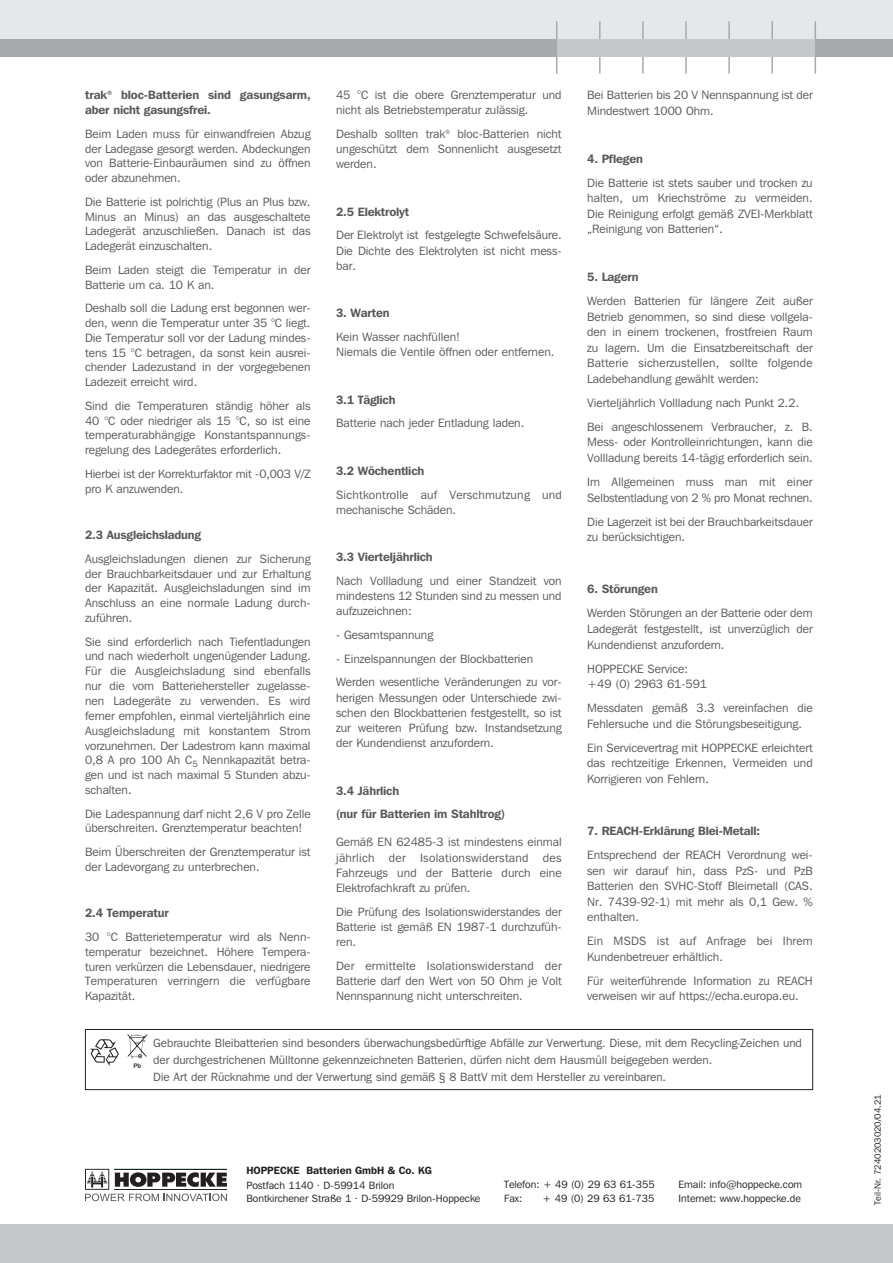
<style>
.page{position:relative;width:893px;height:1263px;background:#fff}
.page>*{position:absolute;margin:0;border:0;box-sizing:border-box;transform-origin:0 0}
.t1{font:12px/14.9px "Franklin Gothic IT Cby BT";color:#57585a;text-align:justify}
.t2{font:12px "Franklin Gothic LT";letter-spacing:-.01em;color:#57585a}
.t3{font:600 12px/14.9px "Franklin Gothic IT Cby BT";letter-spacing:-.015em;color:#57585a}
.t4{font:12px/15.1px "Franklin Gothic IT Cby BT";letter-spacing:.02em;color:#57585a}
.t5{font:10.5px "Franklin Gothic IT Cby BT";color:#231f20}
.t6{font:600 10.5px "Franklin Gothic IT Cby BT";color:#231f20}
.t7{font:9px "Franklin Gothic IT Cby BT";color:#231f20}
.t8{font:500 6.75px "Franklin Gothic LT";color:#231f20}
</style>
<div class="page">
<svg style="left:85px;top:1169px;width:142px;height:32px"></svg>
<div style="left:0;top:0;width:893px;height:39px;background:#e6e7e9"></div>
<hr style="left:771px;top:21px;width:2px;height:53px;background:#a8a9ad">
<hr style="left:815px;top:21px;width:1px;height:53px;background:#a8a9ad">
<hr style="left:556px;top:21px;width:1px;height:53px;background:#a8a9ad">
<hr style="left:599px;top:21px;width:2px;height:53px;background:#a8a9ad">
<hr style="left:642px;top:21px;width:2px;height:53px;background:#a8a9ad">
<hr style="left:685px;top:21px;width:2px;height:53px;background:#a8a9ad">
<hr style="left:728px;top:21px;width:2px;height:53px;background:#a8a9ad">
<div style="left:537px;top:39px;width:298px;height:17px;background:#c7c8ca"></div>
<div style="left:816px;top:39px;width:77px;height:17px;background:#a8a9ad"></div>
<div style="left:0;top:39px;width:557px;height:17px;background:#a8a9ad"></div>
<div style="left:0;top:1225px;width:893px;height:38px;background:#c7c8ca"></div>
<img style="left:90px;top:1039px;width:29px;height:27px">
<img style="left:127px;top:1034px;width:21px;height:25px">
<div style="left:85px;top:1029px;width:728px;height:61px;border:1px solid #231f20"></div>
<p class="t3" style="left:85px;top:88px;width:227px">trak<sup>®</sup> bloc-Batterien sind gasungsarm, aber nicht gasungsfrei.</p>
<p class="t1" style="left:85px;top:126px;width:227px">Beim Laden muss für einwandfreien Abzug der Ladegase gesorgt werden. Abdeckungen von Batterie-Einbauräumen sind zu öffnen oder abzunehmen.</p>
<p class="t1" style="left:85px;top:194px;width:227px">Die Batterie ist polrichtig (Plus an Plus bzw.<br>Minus an Minus) an das ausgeschaltete Ladegerät anzuschließen. Danach ist das Ladegerät einzuschalten.</p>
<p class="t1" style="left:85px;top:262px;width:227px">Beim Laden steigt die Temperatur in der<br>Batterie um ca. 10 K an.</p>
<p class="t1" style="left:85px;top:300px;width:227px">Deshalb soll die Ladung erst begonnen wer&shy;den, wenn die Temperatur unter 35 °C liegt.<br>Die Temperatur soll vor der Ladung mindes&shy;tens 15 °C betragen, da sonst kein ausrei&shy;chender Ladezustand in der vorgegebenen Ladezeit erreicht wird.</p>
<p class="t1" style="left:85px;top:398px;width:227px">Sind die Temperaturen ständig höher als 40 °C oder niedriger als 15 °C, so ist eine temperaturabhängige Konstantspannungs&shy;regelung des Ladegerätes erforderlich.</p>
<p class="t1" style="left:85px;top:466px;width:227px">Hierbei ist der Korrekturfaktor mit -0,003 V/Z pro K anzuwenden.</p>
<p class="t3" style="left:85px;top:527px;width:118px">2.3 Ausgleichsladung</p>
<p class="t1" style="left:85px;top:551px;width:227px">Ausgleichsladungen dienen zur Sicherung der Brauchbarkeitsdauer und zur Erhaltung der Kapazität. Ausgleichsladungen sind im Anschluss an eine normale Ladung durch&shy;zuführen.</p>
<p class="t1" style="left:85px;top:634px;width:227px">Sie sind erforderlich nach Tiefentladungen und nach wiederholt ungenügender Ladung.<br>Für die Ausgleichsladung sind ebenfalls nur die vom Batteriehersteller zugelasse&shy;nen Ladegeräte zu verwenden. Es wird ferner empfohlen, einmal vierteljährlich eine Ausgleichsladung mit konstantem Strom vorzunehmen. Der Ladestrom kann maximal 0,8 A pro 100 Ah C<sub>5</sub> Nennkapazität betra&shy;gen und ist nach maximal 5 Stunden abzu&shy;schalten.</p>
<p class="t1" style="left:85px;top:806px;width:227px">Die Ladespannung darf nicht 2,6 V pro Zelle überschreiten. Grenztemperatur beachten!</p>
<p class="t1" style="left:85px;top:844px;width:227px">Beim Überschreiten der Grenztemperatur ist der Ladevorgang zu unterbrechen.</p>
<p class="t3" style="left:85px;top:905px;width:85px">2.4 Temperatur</p>
<p class="t1" style="left:85px;top:929px;width:227px">30 °C Batterietemperatur wird als Nenn&shy;temperatur bezeichnet. Höhere Tempera&shy;turen verkürzen die Lebensdauer, niedrigere Temperaturen verringern die verfügbare Kapazität.</p>
<p class="t1" style="left:336px;top:87px;width:227px">45 °C ist die obere Grenztemperatur und nicht als Betriebstemperatur zulässig.</p>
<p class="t1" style="left:336px;top:126px;width:227px">Deshalb sollten trak<sup>®</sup> bloc-Batterien nicht ungeschützt dem Sonnenlicht ausgesetzt werden.</p>
<p class="t3" style="left:336px;top:204px;width:75px">2.5 Elektrolyt</p>
<p class="t1" style="left:336px;top:227px;width:227px">Der Elektrolyt ist festgelegte Schwefelsäure.<br>Die Dichte des Elektrolyten ist nicht mess&shy;bar.</p>
<p class="t3" style="left:336px;top:305px;width:55px">3. Warten</p>
<p class="t1" style="left:336px;top:329px;width:125px">Kein Wasser nachfüllen!</p>
<p class="t1" style="left:336px;top:344px;width:220px">Niemals die Ventile öffnen oder entfernen.</p>
<p class="t3" style="left:336px;top:392px;width:61px">3.1 Täglich</p>
<p class="t1" style="left:336px;top:416px;width:190px">Batterie nach jeder Entladung laden.</p>
<p class="t3" style="left:336px;top:463px;width:90px">3.2 Wöchentlich</p>
<p class="t4" style="left:336px;top:487px;width:227px">Sichtkontrolle auf Verschmutzung und mechanische Schäden.</p>
<p class="t3" style="left:336px;top:549px;width:98px">3.3 Vierteljährlich</p>
<p class="t1" style="left:336px;top:573px;width:227px">Nach Vollladung und einer Standzeit von mindestens 12 Stunden sind zu messen und aufzuzeichnen:</p>
<p class="t1" style="left:336px;top:627px;width:99px">- Gesamtspannung</p>
<p class="t1" style="left:336px;top:651px;width:199px">- Einzelspannungen der Blockbatterien</p>
<p class="t1" style="left:336px;top:674px;width:227px">Werden wesentliche Veränderungen zu vor&shy;herigen Messungen oder Unterschiede zwi&shy;schen den Blockbatterien festgestellt, so ist zur weiteren Prüfung bzw. Instandsetzung der Kundendienst anzufordern.</p>
<p class="t3" style="left:336px;top:783px;width:65px">3.4 Jährlich</p>
<p class="t3" style="left:336px;top:806px;width:170px">(nur für Batterien im Stahltrog)</p>
<p class="t1" style="left:336px;top:834px;width:227px">Gemäß EN 62485-3 ist mindestens einmal jährlich der Isolationswiderstand des Fahrzeugs und der Batterie durch eine Elektrofachkraft zu prüfen.</p>
<p class="t1" style="left:336px;top:904px;width:227px">Die Prüfung des Isolationswiderstandes der Batterie ist gemäß EN 1987-1 durchzufüh&shy;ren.</p>
<p class="t1" style="left:336px;top:958px;width:227px">Der ermittelte Isolationswiderstand der Batterie darf den Wert von 50 Ohm je Volt Nennspannung nicht unterschreiten.</p>
<p class="t1" style="left:587px;top:87px;width:227px;line-height:15.5px">Bei Batterien bis 20 V Nennspannung ist der<br>Mindestwert 1000 Ohm.</p>
<p class="t3" style="left:587px;top:151px;width:57px">4. Pflegen</p>
<p class="t1" style="left:587px;top:174px;width:227px;line-height:15.5px">Die Batterie ist stets sauber und trocken zu halten, um Kriechströme zu vermeiden.<br>Die Reinigung erfolgt gemäß ZVEI-Merkblatt „Reinigung von Batterien“.</p>
<p class="t3" style="left:587px;top:269px;width:53px">5. Lagern</p>
<p class="t1" style="left:587px;top:293px;width:227px;line-height:15.5px">Werden Batterien für längere Zeit außer Betrieb genommen, so sind diese vollgela&shy;den in einem trockenen, frostfreien Raum zu lagern. Um die Einsatzbereitschaft der Batterie sicherzustellen, sollte folgende Ladebehandlung gewählt werden:</p>
<p class="t1" style="left:587px;top:395px;width:214px">Vierteljährlich Vollladung nach Punkt 2.2.</p>
<p class="t1" style="left:587px;top:419px;width:227px;line-height:15.5px">Bei angeschlossenem Verbraucher, z. B.<br>Mess- oder Kontrolleinrichtungen, kann die Vollladung bereits 14-tägig erforderlich sein.</p>
<p class="t1" style="left:587px;top:474px;width:227px;line-height:15.5px">Im Allgemeinen muss man mit einer<br>Selbstentladung von 2 % pro Monat rechnen.</p>
<p class="t1" style="left:587px;top:513px;width:227px;line-height:15.5px">Die Lagerzeit ist bei der Brauchbarkeitsdauer zu berücksichtigen.</p>
<p class="t3" style="left:587px;top:581px;width:72px">6. Störungen</p>
<p class="t1" style="left:587px;top:605px;width:227px;line-height:15.5px">Werden Störungen an der Batterie oder dem Ladegerät festgestellt, ist unverzüglich der Kundendienst anzufordern.</p>
<p class="t1" style="left:587px;top:661px;width:102px">HOPPECKE Service:</p>
<p class="t1" style="left:587px;top:676px;width:121px">+49 (0) 2963 61-591</p>
<p class="t1" style="left:587px;top:700px;width:227px;line-height:15.5px">Messdaten gemäß 3.3 vereinfachen die<br>Fehlersuche und die Störungsbeseitigung.</p>
<p class="t1" style="left:587px;top:739px;width:227px;line-height:15.5px">Ein Servicevertrag mit HOPPECKE erleichtert das rechtzeitige Erkennen, Vermeiden und Korrigieren von Fehlern.</p>
<p class="t3" style="left:587px;top:823px;width:175px">7. REACH-Erklärung Blei-Metall:</p>
<p class="t1" style="left:587px;top:847px;width:227px;line-height:15.5px">Entsprechend der REACH Verordnung wei&shy;sen wir darauf hin, dass PzS- und PzB Batterien den SVHC-Stoff Bleimetall (CAS.<br>Nr. 7439-92-1) mit mehr als 0,1 Gew. % enthalten.</p>
<p class="t1" style="left:587px;top:933px;width:227px;line-height:15.5px">Ein MSDS ist auf Anfrage bei Ihrem<br>Kundenbetreuer erhältlich.</p>
<p class="t1" style="left:587px;top:973px;width:227px;line-height:15.5px">Für weiterführende Information zu REACH verweisen wir auf https://echa.europa.eu.</p>
<p class="t8" style="left:133px;top:1061px;width:9px">Pb</p>
<p class="t2" style="left:153px;top:1036px;width:650px">Gebrauchte Bleibatterien sind besonders überwachungsbedürftige Abfälle zur Verwertung. Diese, mit dem Recycling-Zeichen und</p>
<p class="t2" style="left:153px;top:1053px;width:560px">der durchgestrichenen Mülltonne gekennzeichneten Batterien, dürfen nicht dem Hausmüll beigegeben werden.</p>
<p class="t2" style="left:153px;top:1070px;width:514px">Die Art der Rücknahme und der Verwertung sind gemäß § 8 BattV mit dem Hersteller zu vereinbaren.</p>
<p class="t6" style="left:246px;top:1164px;width:187px">HOPPECKE Batterien GmbH &amp; Co. KG</p>
<p class="t5" style="left:246px;top:1179px;width:150px">Postfach 1140 · D-59914 Brilon</p>
<p class="t5" style="left:246px;top:1191px;width:236px">Bontkirchener Straße 1 · D-59929 Brilon-Hoppecke</p>
<p class="t5" style="left:504px;top:1178px;width:152px">Telefon: + 49 (0) 29 63 61-355</p>
<p class="t5" style="left:679px;top:1178px;width:125px">Email: info@hoppecke.com</p>
<p class="t5" style="left:504px;top:1191px;width:20px">Fax:</p>
<p class="t5" style="left:542px;top:1191px;width:113px">+ 49 (0) 29 63 61-735</p>
<p class="t5" style="left:679px;top:1191px;width:124px">Internet: www.hoppecke.de</p>
<p class="t7" style="left:872px;top:1205px;width:112px;rotate:-90deg">Teil-Nr. 7240203020/04.21</p>
</div>
